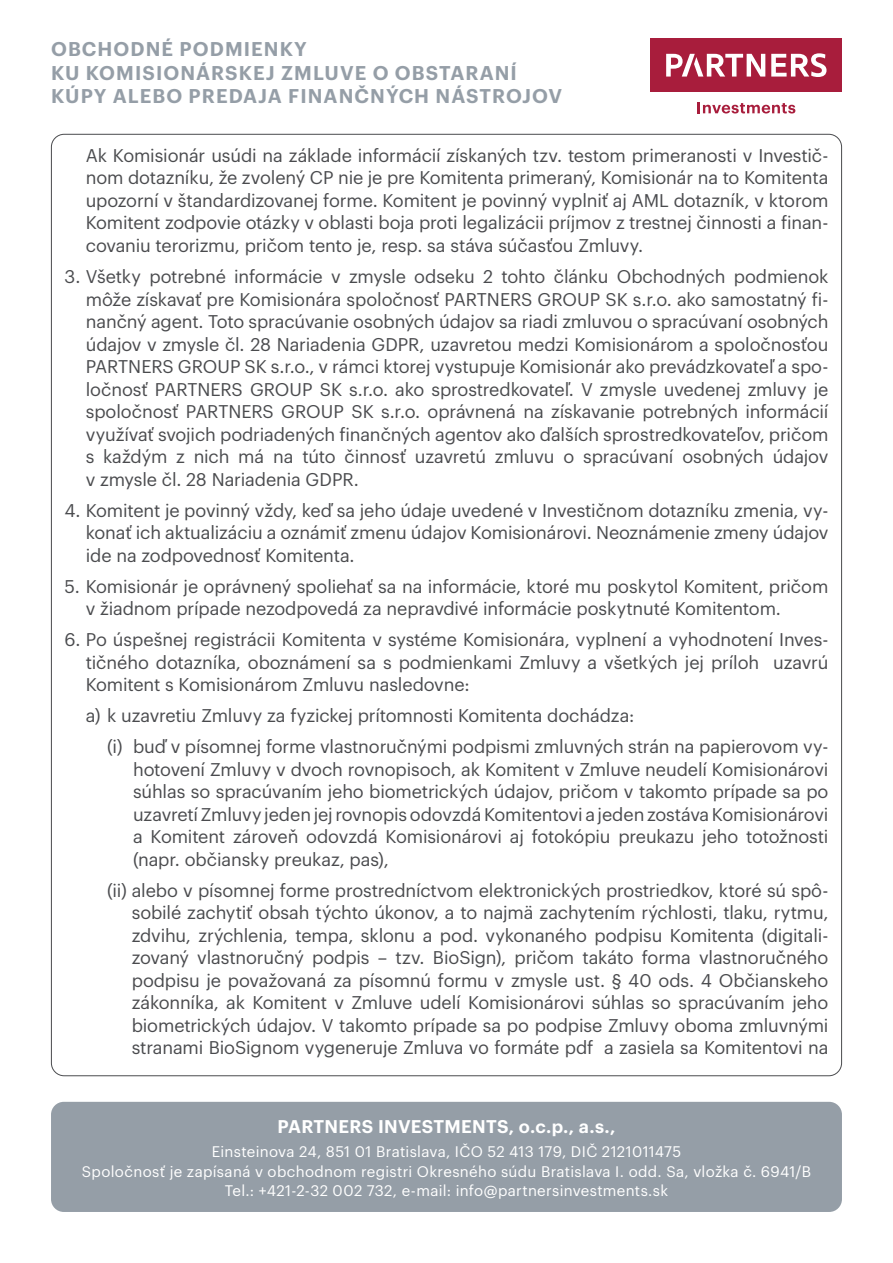
<style>
.page{position:relative;width:893px;height:1263px;background:#fff}
.page>*{position:absolute;margin:0;border:0;box-sizing:border-box;transform-origin:0 0}
.t1{font:600 19.5px/23.4px "Graphik";letter-spacing:.055em;color:#959ea7}
.t2{font:18px/22.5px "Graphik";letter-spacing:-.01em;color:#4a4b4e;text-align:justify}
.t3{font:600 18px "Graphik";letter-spacing:.01em;color:#fff}
.t4{font:15px/19.5px "Graphik";letter-spacing:.02em;color:#fff;text-align:center}
</style>
<div class="page">
<div style="left:51px;top:1102px;width:791px;height:110px;background:#959ea7;border-radius:13px"></div>
<div style="left:651px;top:38px;width:191px;height:54px;background:#a81d3c"></div>
<svg style="left:771px;top:53px;width:55px;height:24px"></svg>
<svg style="left:666px;top:54px;width:99px;height:23px"></svg>
<svg style="left:698px;top:102px;width:97px;height:11px"></svg>
<p class="t1" style="left:51px;top:36px;width:513px">OBCHODNÉ PODMIENKY<br>KU KOMISIONÁRSKEJ ZMLUVE O OBSTARANÍ<br>KÚPY ALEBO PREDAJA FINANČNÝCH NÁSTROJOV</p>
<p class="t2" style="left:86px;top:143px;width:744px">Ak Komisionár usúdi na základe informácií získaných tzv. testom primeranosti v Investič&shy;nom dotazníku, že zvolený CP nie je pre Komitenta primeraný, Komisionár na to Komitenta upozorní v štandardizovanej forme. Komitent je povinný vyplniť aj AML dotazník, v ktorom Komitent zodpovie otázky v oblasti boja proti legalizácii príjmov z trestnej činnosti a finan&shy;covaniu terorizmu, pričom tento je, resp. sa stáva súčasťou Zmluvy.</p>
<p class="t2" style="left:86px;top:264px;width:744px;text-indent:-21px">3. Všetky potrebné informácie v zmysle odseku 2 tohto článku Obchodných podmienok môže získavať pre Komisionára spoločnosť PARTNERS GROUP SK s.r.o. ako samostatný fi&shy;nančný agent. Toto spracúvanie osobných údajov sa riadi zmluvou o spracúvaní osobných údajov v zmysle čl. 28 Nariadenia GDPR, uzavretou medzi Komisionárom a spoločnosťou PARTNERS GROUP SK s.r.o., v rámci ktorej vystupuje Komisionár ako prevádzkovateľ a spo&shy;ločnosť PARTNERS GROUP SK s.r.o. ako sprostredkovateľ. V zmysle uvedenej zmluvy je spoločnosť PARTNERS GROUP SK s.r.o. oprávnená na získavanie potrebných informácií využívať svojich podriadených finančných agentov ako ďalších sprostredkovateľov, pričom s každým z nich má na túto činnosť uzavretú zmluvu o spracúvaní osobných údajov v zmysle čl. 28 Nariadenia GDPR.</p>
<p class="t2" style="left:86px;top:497px;width:744px;text-indent:-21px">4. Komitent je povinný vždy, keď sa jeho údaje uvedené v Investičnom dotazníku zmenia, vy&shy;konať ich aktualizáciu a oznámiť zmenu údajov Komisionárovi. Neoznámenie zmeny údajov ide na zodpovednosť Komitenta.</p>
<p class="t2" style="left:86px;top:573px;width:744px;text-indent:-21px">5. Komisionár je oprávnený spoliehať sa na informácie, ktoré mu poskytol Komitent, pričom v žiadnom prípade nezodpovedá za nepravdivé informácie poskytnuté Komitentom.</p>
<p class="t2" style="left:86px;top:627px;width:744px;text-indent:-21px">6. Po úspešnej registrácii Komitenta v systéme Komisionára, vyplnení a vyhodnotení Inves&shy;tičného dotazníka, oboznámení sa s podmienkami Zmluvy a všetkých jej príloh uzavrú Komitent s Komisionárom Zmluvu nasledovne:</p>
<p class="t2" style="left:86px;top:703px;width:550px">a) k uzavretiu Zmluvy za fyzickej prítomnosti Komitenta dochádza:</p>
<p class="t2" style="left:133px;top:734px;width:697px;text-indent:-26px">(i) buď v písomnej forme vlastnoručnými podpismi zmluvných strán na papierovom vy&shy;hotovení Zmluvy v dvoch rovnopisoch, ak Komitent v Zmluve neudelí Komisionárovi súhlas so spracúvaním jeho biometrických údajov, pričom v takomto prípade sa po uzavretí Zmluvy jeden jej rovnopis odovzdá Komitentovi a jeden zostáva Komisionárovi a Komitent zároveň odovzdá Komisionárovi aj fotokópiu preukazu jeho totožnosti (napr. občiansky preukaz, pas),</p>
<p class="t2" style="left:132px;top:877px;width:698px;text-indent:-25px">(ii) alebo v písomnej forme prostredníctvom elektronických prostriedkov, ktoré sú spô&shy;sobilé zachytiť obsah týchto úkonov, a to najmä zachytením rýchlosti, tlaku, rytmu, zdvihu, zrýchlenia, tempa, sklonu a pod. vykonaného podpisu Komitenta (digitali&shy;zovaný vlastnoručný podpis – tzv. BioSign), pričom takáto forma vlastnoručného podpisu je považovaná za písomnú formu v zmysle ust. § 40 ods. 4 Občianskeho zákonníka, ak Komitent v Zmluve udelí Komisionárovi súhlas so spracúvaním jeho biometrických údajov. V takomto prípade sa po podpise Zmluvy oboma zmluvnými stranami BioSignom vygeneruje Zmluva vo formáte pdf a zasiela sa Komitentovi na</p>
<p class="t3" style="left:278px;top:1113px;width:339px">PARTNERS INVESTMENTS, o.c.p., a.s.,</p>
<p class="t4" style="left:82px;top:1141px;width:731px">Einsteinova 24, 851 01 Bratislava, IČO 52 413 179, DIČ 2121011475<br>Spoločnosť je zapísaná v obchodnom registri Okresného súdu Bratislava I. odd. Sa, vložka č. 6941/B<br>Tel.: +421-2-32 002 732, e-mail: info@partnersinvestments.sk</p>
</div>
